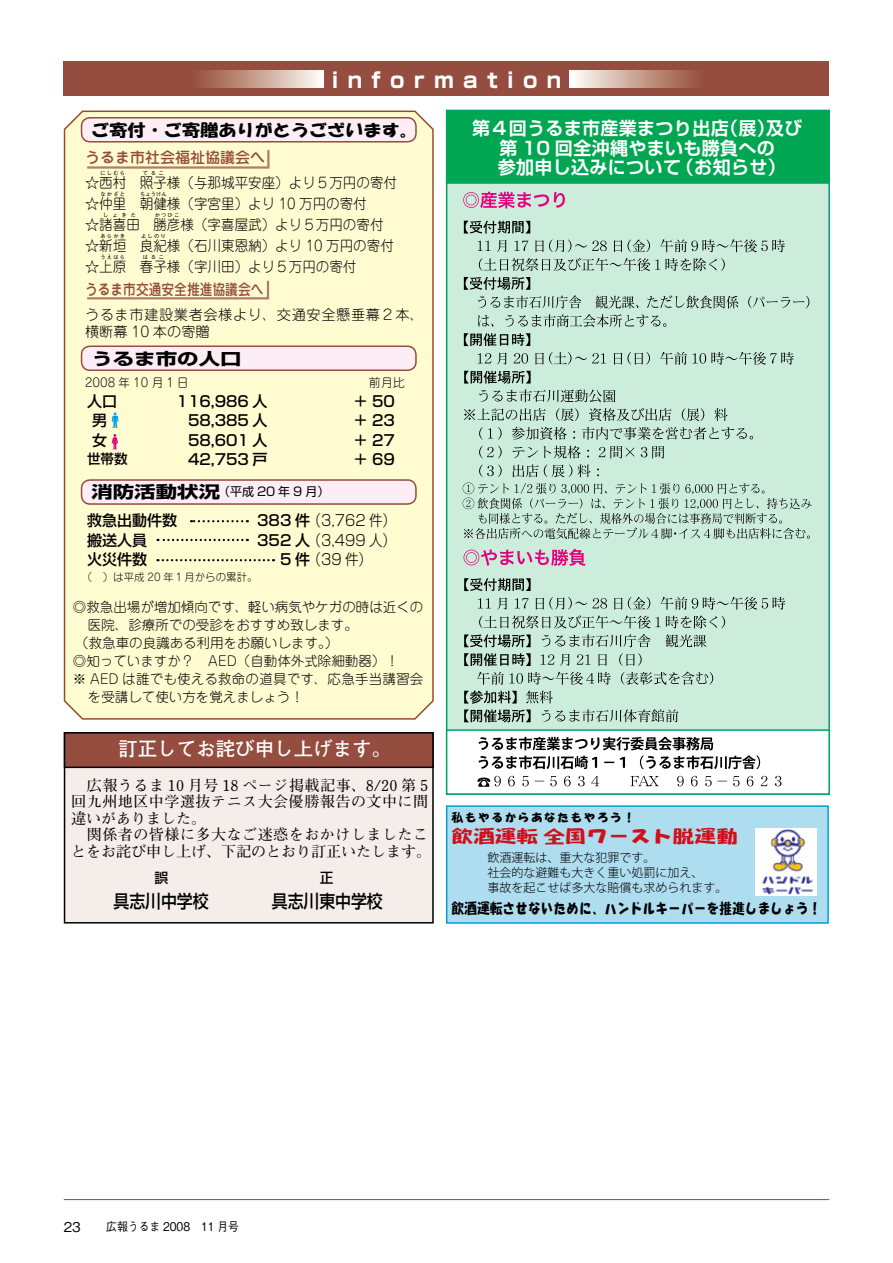
<style>
.page{position:relative;width:893px;height:1263px;background:#fff}
.page>*{position:absolute;margin:0;border:0;box-sizing:border-box;transform-origin:0 0}
.t1{font:700 21px "Shin Go Pro";letter-spacing:.45em;color:#fff}
.t2{font:700 19.5px "Futo Go B101 Pro";color:#fff}
.t3{font:700 18px/19.5px "Shin Go Pro De";letter-spacing:.02em;color:#fff;text-align:center}
.t4{font:500 18px "Shin Go Pro";color:#000;scale:.88 1}
.t5{font:18px "NIS POP 83 pv RKSJ H";color:#d0111b;scale:1.2 1}
.t6{font:16.5px "HG Soei Kakupoptai";color:#000;scale:1.1 1}
.t7{font:700 16.5px "Shin Go Pro";color:#000;scale:1.3 1}
.t8{font:700 15px/16.5px "Futo Min A101 Pro";letter-spacing:.035em;color:#000}
.t9{font:500 15px/19.5px "Shin Go Pro";color:#000;text-align:justify}
.t10{font:15px "NIS POP 83 pv RKSJ H";color:#000;scale:.85 1}
.t11{font:300 15px/19.5px "Shin Go Pro";color:#000;text-align:justify;scale:.9 1}
.t12{font:500 15px "Jun 34 Pro";color:#944d3f;scale:.85 1}
.t13{font:500 15px "Jun 34 Pro";color:#944d3f}
.t14{font:300 14.25px "Jun 101 Pro";color:#000}
.t15{font:300 14.25px/16.5px "Jun 101 Pro";letter-spacing:.04em;color:#000}
.t16{font:500 13.8px "Shin Go Pro";color:#000}
.t17{font:300 13.5px "Jun 101 Pro";color:#000}
.t18{font:500 13.5px "Shin Go Pro";color:#000}
.t19{font:500 13.5px "Gothic BBB Pro";color:#000}
.t20{font:300 12px/15px "Koz Go Pro";color:#000}
.t21{font:500 12px "Gothic BBB Pro";color:#000;scale:.9 1}
.t22{font:12px "NIS POP 83 pv RKSJ H";letter-spacing:.1em;color:#000}
.t23{font:300 12px "Jun 101 Pro";letter-spacing:.25em;color:#000}
.t24{font:12px "Shin Go Pro";color:#000}
.t25{font:300 12px "Jun 101 Pro";color:#000}
.t26{font:300 10.5px "Jun 101 Pro";color:#000}
.t27{font:700 5.25px "Futo Go B101 Pro";letter-spacing:.23em;color:#000}
</style>
<div class="page">
<div style="left:447px;top:111px;width:382px;height:683px;background:#cceddc"></div>
<div style="left:64px;top:62px;width:765px;height:34px;background:#944d3f"></div>
<div style="left:189px;top:70px;width:134px;height:17px;background:linear-gradient(to right,#924831,#fcfaf4)"></div>
<div style="left:570px;top:70px;width:134px;height:17px;background:linear-gradient(to right,#fefef9,#954d35)"></div>
<hr style="left:64px;top:1199px;width:765px;height:1px;background:#944d29">
<div style="left:63px;top:110px;width:371px;height:610px;background:#fffcd1"></div>
<div style="left:82px;top:118px;width:334px;height:24px;background:#fdeef5;border-radius:9px"></div>
<div style="left:81px;top:117px;width:336px;height:26px;border:2px solid #944d3f;border-radius:9px"></div>
<div style="left:82px;top:346px;width:334px;height:24px;background:#fdeef5;border-radius:9px"></div>
<div style="left:81px;top:345px;width:336px;height:26px;border:2px solid #944d3f;border-radius:9px"></div>
<div style="left:82px;top:480px;width:334px;height:24px;background:#fdeef5;border-radius:9px"></div>
<div style="left:81px;top:479px;width:336px;height:26px;border:2px solid #944d3f;border-radius:9px"></div>
<div style="left:65px;top:733px;width:368px;height:190px;background:#f4ede9"></div>
<div style="left:64px;top:732px;width:370px;height:191px;border:2px solid #000"></div>
<div style="left:65px;top:733px;width:368px;height:34px;background:#944d3f"></div>
<div style="left:64px;top:732px;width:370px;height:36px;border:2px solid #000"></div>
<svg style="left:85px;top:148px;width:186px;height:22px;background:#f6eec5"></svg>
<svg style="left:191px;top:520px;width:57px;height:2px"></svg>
<svg style="left:158px;top:539px;width:90px;height:2px"></svg>
<svg style="left:158px;top:559px;width:116px;height:2px"></svg>
<svg style="left:112px;top:412px;width:7px;height:16px"></svg>
<svg style="left:112px;top:434px;width:6px;height:15px"></svg>
<svg style="left:85px;top:279px;width:185px;height:22px;background:#f6eec5"></svg>
<div style="left:447px;top:806px;width:381px;height:117px;background:#aeddf0"></div>
<div style="left:446px;top:805px;width:383px;height:119px;border:2px solid #009cd3"></div>
<img style="left:755px;top:829px;width:61px;height:66px">
<div style="left:447px;top:111px;width:382px;height:72px;background:#00a652"></div>
<div style="left:446px;top:110px;width:384px;height:74px;border:2px solid #00a464"></div>
<div style="left:447px;top:730px;width:382px;height:64px;background:#fff"></div>
<div style="left:446px;top:729px;width:384px;height:66px;border:2px solid #00a464"></div>
<svg style="left:463px;top:192px;width:102px;height:16px"></svg>
<svg style="left:464px;top:221px;width:321px;height:31px"></svg>
<svg style="left:479px;top:258px;width:246px;height:13px"></svg>
<svg style="left:464px;top:277px;width:345px;height:50px"></svg>
<svg style="left:464px;top:333px;width:66px;height:13px"></svg>
<svg style="left:478px;top:352px;width:316px;height:13px"></svg>
<svg style="left:464px;top:371px;width:151px;height:31px"></svg>
<svg style="left:464px;top:408px;width:263px;height:13px"></svg>
<svg style="left:479px;top:427px;width:274px;height:13px"></svg>
<svg style="left:479px;top:446px;width:185px;height:12px"></svg>
<svg style="left:463px;top:464px;width:348px;height:75px"></svg>
<svg style="left:464px;top:549px;width:122px;height:17px"></svg>
<svg style="left:464px;top:578px;width:67px;height:13px"></svg>
<svg style="left:478px;top:597px;width:307px;height:31px"></svg>
<svg style="left:464px;top:634px;width:242px;height:13px"></svg>
<svg style="left:464px;top:653px;width:178px;height:13px"></svg>
<svg style="left:464px;top:672px;width:249px;height:50px"></svg>
<svg style="left:478px;top:737px;width:282px;height:32px"></svg>
<svg style="left:477px;top:776px;width:304px;height:11px"></svg>
<h1 class="t1" style="left:332px;top:63px;width:231px">information</h1>
<p class="t6" style="left:91px;top:121px;width:299px">ご寄付・ご寄贈ありがとうございます。</p>
<p class="t13" style="left:85px;top:146px;width:181px">うるま市社会福祉協議会へ</p>
<p class="t14" style="left:85px;top:171px;width:314px">☆西村 照子様（与那城平安座）より５万円の寄付</p>
<p class="t27" style="left:101px;top:169px;width:26px">にしむら</p>
<p class="t27" style="left:143px;top:169px;width:23px">てるこ</p>
<p class="t14" style="left:85px;top:192px;width:283px">☆仲里 朝健様（字宮里）より 10 万円の寄付</p>
<p class="t27" style="left:101px;top:190px;width:26px">なかざと</p>
<p class="t27" style="left:140px;top:190px;width:28px">ちょうけん</p>
<p class="t14" style="left:85px;top:213px;width:300px">☆諸喜田 勝彦様（字喜屋武）より５万円の寄付</p>
<p class="t27" style="left:103px;top:211px;width:34px">しょきた</p>
<p class="t27" style="left:155px;top:211px;width:26px">かつひこ</p>
<p class="t14" style="left:85px;top:234px;width:310px">☆新垣 良紀様（石川東恩納）より 10 万円の寄付</p>
<p class="t27" style="left:101px;top:232px;width:26px">あらかき</p>
<p class="t27" style="left:141px;top:232px;width:26px">よしのり</p>
<p class="t14" style="left:85px;top:255px;width:273px">☆上原 春子様（字川田）より５万円の寄付</p>
<p class="t27" style="left:101px;top:253px;width:26px">うえはら</p>
<p class="t27" style="left:143px;top:253px;width:23px">はるこ</p>
<p class="t12" style="left:85px;top:278px;width:211px">うるま市交通安全推進協議会へ</p>
<p class="t15" style="left:85px;top:305px;width:340px">うるま市建設業者会様より、交通安全懸垂幕２本、横断幕 10 本の寄贈</p>
<p class="t23" style="left:85px;top:373px;width:105px">2008年10月1日</p>
<p class="t25" style="left:369px;top:373px;width:37px">前月比</p>
<p class="t7" style="left:91px;top:345px;width:117px">うるま市の人口</p>
<p class="t9" style="left:87px;top:389px;width:31px;text-align:center">人口男女</p>
<p class="t18" style="left:87px;top:447px;width:42px">世帯数</p>
<p class="t9" style="left:188px;top:389px;width:81px;text-indent:-11px">116,986 人58,385 人58,601 人42,753 戸</p>
<p class="t7" style="left:91px;top:479px;width:101px">消防活動状況</p>
<p class="t24" style="left:218px;top:482px;width:113px">（平成 20 年 9 月）</p>
<p class="t9" style="left:353px;top:389px;width:43px">＋ 50＋ 23＋ 27＋ 69</p>
<p class="t9" style="left:87px;top:509px;width:91px;text-align:left">救急出動件数搬送人員<br>火災件数</p>
<p class="t26" style="left:82px;top:569px;width:177px">（　）は平成 20 年１月からの累計。</p>
<p class="t11" style="left:308px;top:509px;width:100px">（3,762 件）（3,499 人）（39 件）</p>
<p class="t9" style="left:257px;top:509px;width:54px;text-align:right">383 件<br>352 人<br>5件</p>
<p class="t17" style="left:73px;top:596px;width:352px">◎救急出場が増加傾向です、軽い病気やケガの時は近くの</p>
<p class="t17" style="left:88px;top:614px;width:272px">医院、診療所での受診をおすすめ致します。</p>
<p class="t17" style="left:75px;top:632px;width:265px">（救急車の良識ある利用をお願いします。）</p>
<p class="t17" style="left:73px;top:650px;width:327px">◎知っていますか？　AED（自動体外式除細動器）！</p>
<p class="t17" style="left:73px;top:668px;width:352px">※ AED は誰でも使える救命の道具です、応急手当講習会</p>
<p class="t17" style="left:88px;top:686px;width:218px">を受講して使い方を覚えましょう！</p>
<h2 class="t2" style="left:118px;top:733px;width:274px">訂正してお詫び申し上げます。</h2>
<p class="t8" style="left:71px;top:775px;width:361px">　広報うるま 10 月号 18 ページ掲載記事、8/20 第 5回九州地区中学選抜テニス大会優勝報告の文中に間違いがありました。<br>　関係者の皆様に多大なご迷惑をおかけしましたことをお詫び申し上げ、下記のとおり訂正いたします。</p>
<h3 class="t4" style="left:114px;top:886px;width:308px">具志川中学校　　　　具志川東中学校</h3>
<p class="t16" style="left:155px;top:866px;width:15px">誤</p>
<p class="t16" style="left:320px;top:866px;width:15px">正</p>
<h3 class="t3" style="left:472px;top:117px;width:332px">第４回うるま市産業まつり出店（展）及び第 10 回全沖縄やまいも勝負への<br>参加申し込みについて（お知らせ）</h3>
<p class="t22" style="left:451px;top:809px;width:185px">私もやるからあなたもやろう！</p>
<h3 class="t5" style="left:451px;top:825px;width:240px">飲酒運転 全国ワースト脱運動</h3>
<p class="t20" style="left:487px;top:850px;width:241px">飲酒運転は、重大な犯罪です。<br>社会的な避難も大きく重い処罰に加え、<br>事故を起こせば多大な賠償も求められます。</p>
<p class="t10" style="left:451px;top:899px;width:436px">飲酒運転させないために、ハンドルキーパーを推進しましょう！</p>
<p class="t19" style="left:64px;top:1216px;width:19px">23</p>
<p class="t21" style="left:106px;top:1217px;width:161px">広報うるま 2008　11 月号　</p>
</div>
